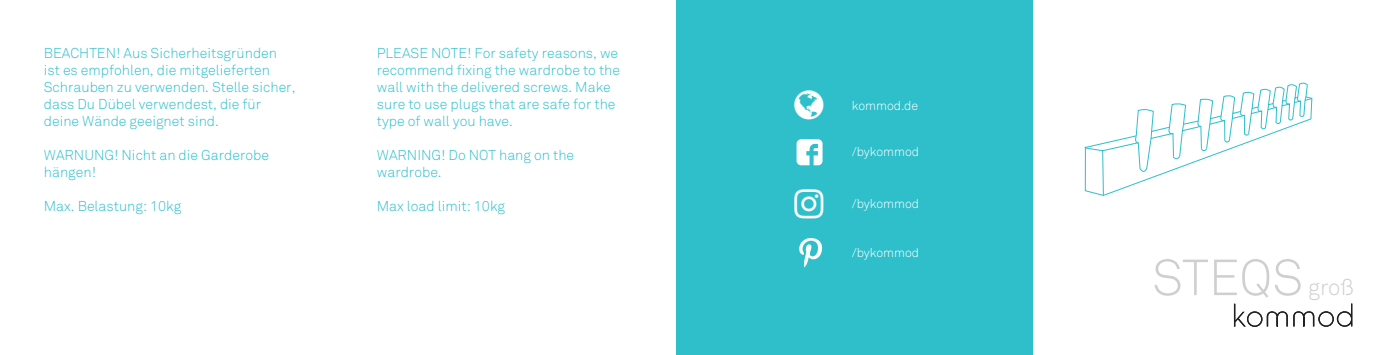
<style>
.page{position:relative;width:1389px;height:355px;background:#fff}
.page>*{position:absolute;margin:0;border:0;box-sizing:border-box;transform-origin:0 0}
.t1{font:300 50px "Akkurat Std";letter-spacing:-.005em;color:#ced0d0}
.t2{font:300 22.5px "Akkurat Std";color:#ced0d0}
.t3{font:300 14.12px/17px "Akkurat Std";color:#2ebfcc}
.t4{font:300 12.5px "Akkurat Std";color:#fff}
</style>
<div class="page">
<div style="left:677px;top:0;width:356px;height:354px;background:#2fbfcb"></div>
<svg style="left:799px;top:238px;width:23px;height:29px"></svg>
<svg style="left:797px;top:139px;width:26px;height:26px"></svg>
<svg style="left:1234px;top:303px;width:118px;height:23px"></svg>
<svg style="left:1084px;top:82px;width:224px;height:109px"></svg>
<svg style="left:1085px;top:96px;width:227px;height:100px"></svg>
<p class="t3" style="left:44px;top:45px;width:253px">BEACHTEN! Aus Sicherheitsgründen ist es empfohlen, die mitgelieferten Schrauben zu verwenden. Stelle sicher, dass Du Dübel verwendest, die für deine Wände geeignet sind.</p>
<p class="t3" style="left:44px;top:147px;width:227px">WARNUNG! Nicht an die Garderobe hängen!</p>
<p class="t3" style="left:44px;top:198px;width:139px">Max. Belastung: 10kg</p>
<p class="t3" style="left:377px;top:45px;width:245px">PLEASE NOTE! For safety reasons, we recommend fixing the wardrobe to the wall with the delivered screws. Make sure to use plugs that are safe for the type of wall you have.</p>
<p class="t3" style="left:377px;top:147px;width:199px">WARNING! Do NOT hang on the wardrobe.</p>
<p class="t3" style="left:377px;top:198px;width:130px">Max load limit: 10kg</p>
<p class="t4" style="left:852px;top:98px;width:68px">kommod.de</p>
<p class="t4" style="left:852px;top:144px;width:69px">/bykommod</p>
<p class="t4" style="left:852px;top:195px;width:69px">/bykommod</p>
<p class="t4" style="left:852px;top:244px;width:69px">/bykommod</p>
<h1 class="t1" style="left:1152px;top:247px;width:153px">STEQS</h1>
<h2 class="t2" style="left:1308px;top:273px;width:47px">groß</h2>
</div>
